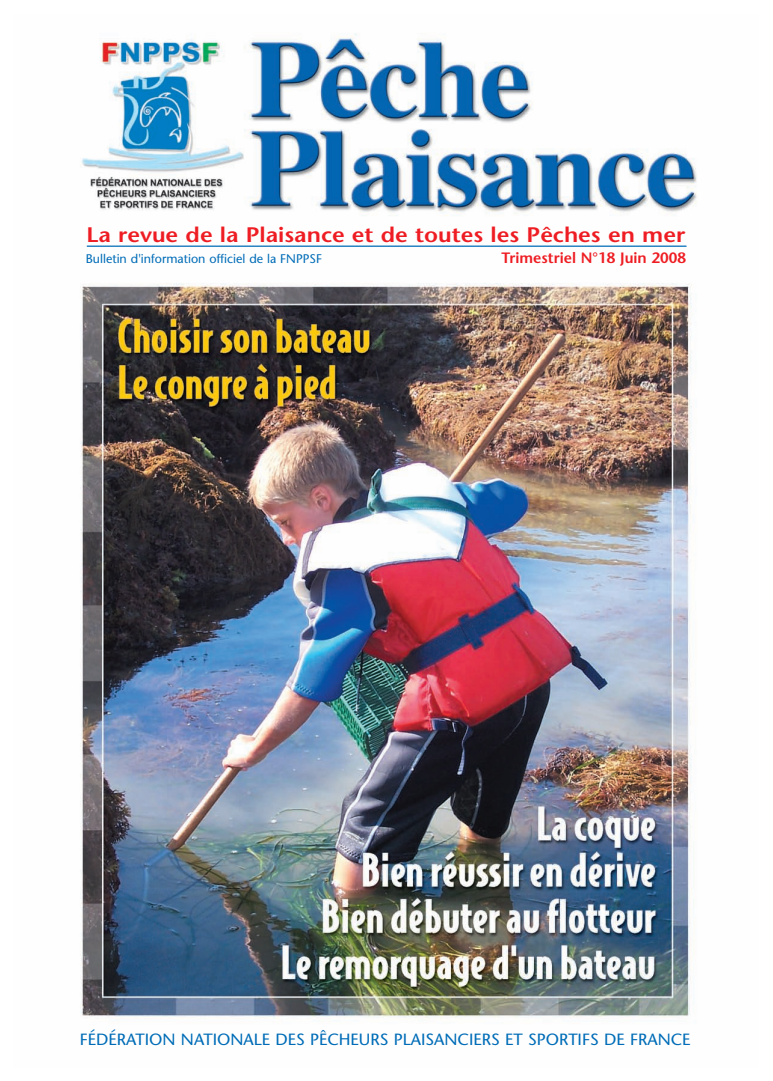
<style>
.page{position:relative;width:773px;height:1081px;background:#fff}
.page>*{position:absolute;margin:0;border:0;box-sizing:border-box;transform-origin:0 0}
.t1{font:600 21px "Stone Sans";color:#ee1d23;scale:1.1 1}
.t2{font:16.25px "Stone Sans";color:#006cb7}
.t3{font:600 15px "Stone Sans";color:#ee1d23}
.t4{font:12.5px "Stone Sans";color:#006cb7}
</style>
<div class="page">
<img style="left:80px;top:33px;width:617px;height:989px">
<hr style="left:87px;top:246px;width:599px;height:1px;background:#006cb7">
<p class="t1" style="left:86px;top:226px;width:546px">La revue de la Plaisance et de toutes les Pêches en mer</p>
<p class="t4" style="left:86px;top:254px;width:238px">Bulletin d'information officiel de la FNPPSF</p>
<p class="t3" style="left:501px;top:252px;width:186px">Trimestriel N°18 Juin 2008</p>
<p class="t2" style="left:80px;top:1032px;width:612px">FÉDÉRATION NATIONALE DES PÊCHEURS PLAISANCIERS ET SPORTIFS DE FRANCE</p>
</div>
